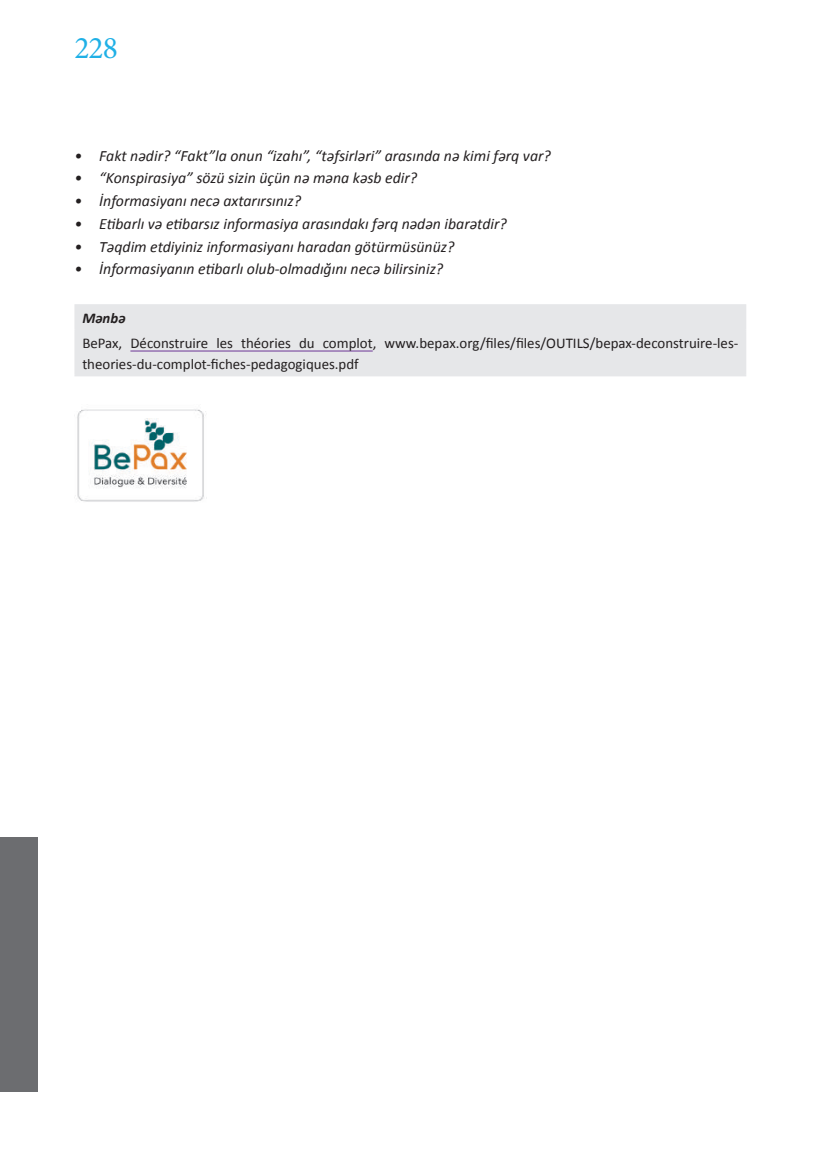
<style>
.page{position:relative;width:819px;height:1166px;background:#fff}
.page>*{position:absolute;margin:0;border:0;box-sizing:border-box;transform-origin:0 0}
.t1{font:31.5px "Minion Pro";color:#1fb0e6}
.t2{font:italic 15.75px "Calibri";color:#231f20}
.t3{font:14.88px/20.1px "Calibri";color:#231f20}
.t4{font:italic 700 14.88px "Calibri";color:#231f20}
</style>
<div class="page">
<div style="left:76px;top:306px;width:668px;height:69px;background:#e6e7e9"></div>
<hr style="left:74px;top:304px;width:672px;height:2px;background:#e6e7e9">
<hr style="left:74px;top:306px;width:2px;height:23px;background:#e6e7e9">
<hr style="left:744px;top:306px;width:2px;height:23px;background:#e6e7e9">
<hr style="left:74px;top:329px;width:672px;height:2px;background:#e6e7e9">
<hr style="left:74px;top:331px;width:2px;height:44px;background:#e6e7e9">
<hr style="left:744px;top:331px;width:2px;height:44px;background:#e6e7e9">
<hr style="left:74px;top:375px;width:672px;height:1px;background:#e6e7e9">
<hr style="left:130px;top:351px;width:243px;height:1px;background:#6c3595">
<img style="left:77px;top:409px;width:130px;height:93px">
<div style="left:0;top:837px;width:37px;height:254px;background:#6c6d70"></div>
<h1 class="t1" style="left:74px;top:26px;width:45px">228</h1>
<p class="t2" style="left:74px;top:145px;width:478px">• Fakt nədir? “Fakt”la onun “izahı”, “təfsirləri” arasında nə kimi fərq var?</p>
<p class="t2" style="left:74px;top:167px;width:344px">• “Konspirasiya” sözü sizin üçün nə məna kəsb edir?</p>
<p class="t2" style="left:74px;top:190px;width:228px">• İnformasiyanı necə axtarırsınız?</p>
<p class="t2" style="left:74px;top:213px;width:434px">• Etibarlı və etibarsız informasiya arasındakı fərq nədən ibarətdir?</p>
<p class="t2" style="left:74px;top:236px;width:381px">• Təqdim etdiyiniz informasiyanı haradan götürmüsünüz?</p>
<p class="t2" style="left:74px;top:258px;width:370px">• İnformasiyanın etibarlı olub-olmadığını necə bilirsiniz?</p>
<p class="t4" style="left:82px;top:309px;width:45px">Mənbə</p>
<p class="t3" style="left:82px;top:333px;width:657px">BePax, Déconstruire les théories du complot, www.bepax.org/files/files/OUTILS/bepax-deconstruire-les&shy;theories-du-complot-fiches-pedagogiques.pdf</p>
</div>
